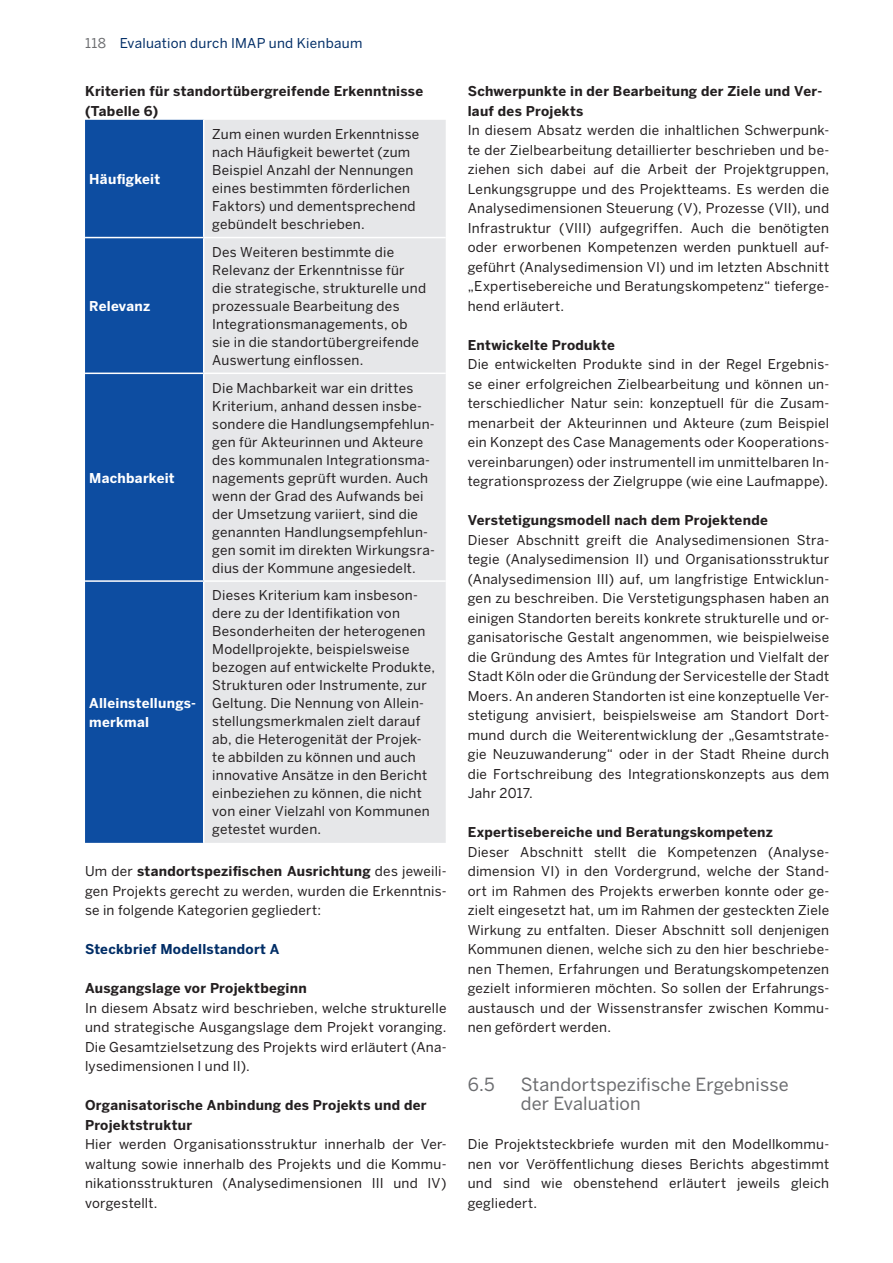
<style>
.page{position:relative;width:893px;height:1263px;background:#fff}
.page>*{position:absolute;margin:0;border:0;box-sizing:border-box;transform-origin:0 0}
.Subhead_1__Ebene{font:18px/19.5px "Benton Sans";letter-spacing:.005em;color:#6c6d70}
.Fließtext{font:13.5px/19.5px "Benton Sans";letter-spacing:.02em;color:#231f20;text-align:justify}
.Tabelleninhalt{font:13.5px/18px "Benton Sans";letter-spacing:.02em;color:#231f20}
.Meta_Bold{font:700 13.5px/19.5px "Benton Sans";letter-spacing:.02em;color:#231f20}
.Tabellenheadline{font:700 13.5px/19.5px "Benton Sans";letter-spacing:.02em;color:#fff}
.t1{font:13.5px "Benton Sans";letter-spacing:.02em;color:#002d66}
.Fake-Subhead{font:700 13.5px "Benton Sans";letter-spacing:.02em;color:#002d66}
.s1{color:#6c6d70}
.s2{font-weight:700}
</style>
<div class="page">
<div style="left:85px;top:120px;width:118px;height:723px;background:#0d4da1"></div>
<div style="left:204px;top:120px;width:242px;height:723px;background:#e6e7e9"></div>
<hr style="left:85px;top:237px;width:119px;height:1px;background:#fff">
<hr style="left:204px;top:237px;width:242px;height:1px;background:#fff">
<hr style="left:85px;top:373px;width:119px;height:1px;background:#fff">
<hr style="left:204px;top:373px;width:242px;height:1px;background:#fff">
<hr style="left:85px;top:580px;width:119px;height:2px;background:#fff">
<hr style="left:204px;top:580px;width:242px;height:2px;background:#fff">
<p class="t1" style="left:85px;top:35px;width:279px"><span class="s1">118</span> Evaluation durch IMAP und Kienbaum</p>
<p class="Meta_Bold" style="left:85px;top:81px;width:340px">Kriterien für standortübergreifende Erkenntnisse</p>
<p class="Meta_Bold" style="left:85px;top:101px;width:75px">(Tabelle 6)</p>
<p class="Tabellenheadline" style="left:89px;top:169px;width:72px">Häufigkeit</p>
<p class="Tabellenheadline" style="left:89px;top:296px;width:62px">Relevanz</p>
<p class="Tabellenheadline" style="left:89px;top:468px;width:87px">Machbarkeit</p>
<p class="Tabelleninhalt" style="left:212px;top:125px;width:209px">Zum einen wurden Erkenntnisse nach Häufigkeit bewertet (zum<br>Beispiel Anzahl der Nennungen eines bestimmten förderlichen<br>Faktors) und dementsprechend gebündelt beschrieben.</p>
<p class="Tabelleninhalt" style="left:212px;top:243px;width:215px">Des Weiteren bestimmte die<br>Relevanz der Erkenntnisse für die strategische, strukturelle und prozessuale Bearbeitung des<br>Integrationsmanagements, ob sie in die standortübergreifende<br>Auswertung einflossen.</p>
<p class="Tabelleninhalt" style="left:212px;top:378px;width:224px">Die Machbarkeit war ein drittes<br>Kriterium, anhand dessen insbe&shy;sondere die Handlungsempfehlun&shy;gen für Akteurinnen und Akteure des kommunalen Integrationsma&shy;nagements geprüft wurden. Auch wenn der Grad des Aufwands bei der Umsetzung variiert, sind die genannten Handlungsempfehlun&shy;gen somit im direkten Wirkungsra&shy;dius der Kommune angesiedelt.</p>
<p class="Tabelleninhalt" style="left:212px;top:586px;width:224px">Dieses Kriterium kam insbeson&shy;dere zu der Identifikation von<br>Besonderheiten der heterogenen<br>Modellprojekte, beispielsweise bezogen auf entwickelte Produkte,<br>Strukturen oder Instrumente, zur<br>Geltung. Die Nennung von Allein&shy;stellungsmerkmalen zielt darauf ab, die Heterogenität der Projek&shy;te abbilden zu können und auch innovative Ansätze in den Bericht einbeziehen zu können, die nicht von einer Vielzahl von Kommunen getestet wurden.</p>
<p class="Fließtext" style="left:85px;top:861px;width:363px">Um der <span class="s2">standortspezifischen Ausrichtung</span> des jeweili&shy;gen Projekts gerecht zu werden, wurden die Erkenntnis&shy;se in folgende Kategorien gegliedert:</p>
<p class="Fake-Subhead" style="left:85px;top:941px;width:196px">Steckbrief Modellstandort A</p>
<p class="Meta_Bold" style="left:85px;top:978px;width:223px">Ausgangslage vor Projektbeginn</p>
<p class="Fließtext" style="left:85px;top:998px;width:363px">In diesem Absatz wird beschrieben, welche strukturelle und strategische Ausgangslage dem Projekt voranging.<br>Die Gesamtzielsetzung des Projekts wird erläutert (Ana&shy;lysedimensionen I und II).</p>
<p class="Meta_Bold" style="left:85px;top:1095px;width:343px">Organisatorische Anbindung des Projekts und der<br>Projektstruktur</p>
<p class="Fließtext" style="left:85px;top:1134px;width:363px">Hier werden Organisationsstruktur innerhalb der Ver&shy;waltung sowie innerhalb des Projekts und die Kommu&shy;nikationsstrukturen (Analysedimensionen III und IV) vorgestellt.</p>
<p class="Tabellenheadline" style="left:89px;top:693px;width:108px">Alleinstellungs&shy;merkmal</p>
<p class="Meta_Bold" style="left:468px;top:81px;width:356px">Schwerpunkte in der Bearbeitung der Ziele und Ver&shy;lauf des Projekts</p>
<p class="Fließtext" style="left:468px;top:120px;width:363px">In diesem Absatz werden die inhaltlichen Schwerpunk&shy;te der Zielbearbeitung detaillierter beschrieben und be&shy;ziehen sich dabei auf die Arbeit der Projektgruppen, Lenkungsgruppe und des Projektteams. Es werden die Analysedimensionen Steuerung (V), Prozesse (VII), und Infrastruktur (VIII) aufgegriffen. Auch die benötigten oder erworbenen Kompetenzen werden punktuell auf&shy;geführt (Analysedimension VI) und im letzten Abschnitt „Expertisebereiche und Beratungskompetenz“ tieferge&shy;hend erläutert.</p>
<p class="Meta_Bold" style="left:468px;top:335px;width:149px">Entwickelte Produkte</p>
<p class="Fließtext" style="left:468px;top:354px;width:363px">Die entwickelten Produkte sind in der Regel Ergebnis&shy;se einer erfolgreichen Zielbearbeitung und können un&shy;terschiedlicher Natur sein: konzeptuell für die Zusam&shy;menarbeit der Akteurinnen und Akteure (zum Beispiel ein Konzept des Case Managements oder Kooperations&shy;vereinbarungen) oder instrumentell im unmittelbaren In&shy;tegrationsprozess der Zielgruppe (wie eine Laufmappe).</p>
<p class="Meta_Bold" style="left:468px;top:510px;width:302px">Verstetigungsmodell nach dem Projektende</p>
<p class="Fließtext" style="left:468px;top:530px;width:363px">Dieser Abschnitt greift die Analysedimensionen Stra&shy;tegie (Analysedimension II) und Organisationsstruktur (Analysedimension III) auf, um langfristige Entwicklun&shy;gen zu beschreiben. Die Verstetigungsphasen haben an einigen Standorten bereits konkrete strukturelle und or&shy;ganisatorische Gestalt angenommen, wie beispielweise die Gründung des Amtes für Integration und Vielfalt der Stadt Köln oder die Gründung der Servicestelle der Stadt Moers. An anderen Standorten ist eine konzeptuelle Ver&shy;stetigung anvisiert, beispielsweise am Standort Dort&shy;mund durch die Weiterentwicklung der „Gesamtstrate&shy;gie Neuzuwanderung“ oder in der Stadt Rheine durch die Fortschreibung des Integrationskonzepts aus dem Jahr 2017.</p>
<p class="Meta_Bold" style="left:468px;top:822px;width:307px">Expertisebereiche und Beratungskompetenz</p>
<p class="Fließtext" style="left:468px;top:842px;width:363px;text-align:left">Dieser Abschnitt stellt die Kompetenzen (Analyse&shy;dimension VI) in den Vordergrund, welche der Stand&shy;ort im Rahmen des Projekts erwerben konnte oder ge&shy;zielt eingesetzt hat, um im Rahmen der gesteckten Ziele Wirkung zu entfalten. Dieser Abschnitt soll denjenigen Kommunen dienen, welche sich zu den hier beschriebe&shy;nen Themen, Erfahrungen und Beratungskompetenzen gezielt informieren möchten. So sollen der Erfahrungs&shy;austausch und der Wissenstransfer zwischen Kommu&shy;nen gefördert werden.</p>
<p class="Subhead_1__Ebene" style="left:468px;top:1074px;width:29px">6.5</p>
<p class="Subhead_1__Ebene" style="left:521px;top:1074px;width:269px">Standortspezifische Ergebnisse der Evaluation</p>
<p class="Fließtext" style="left:468px;top:1134px;width:363px">Die Projektsteckbriefe wurden mit den Modellkommu&shy;nen vor Veröffentlichung dieses Berichts abgestimmt und sind wie obenstehend erläutert jeweils gleich gegliedert.</p>
</div>
